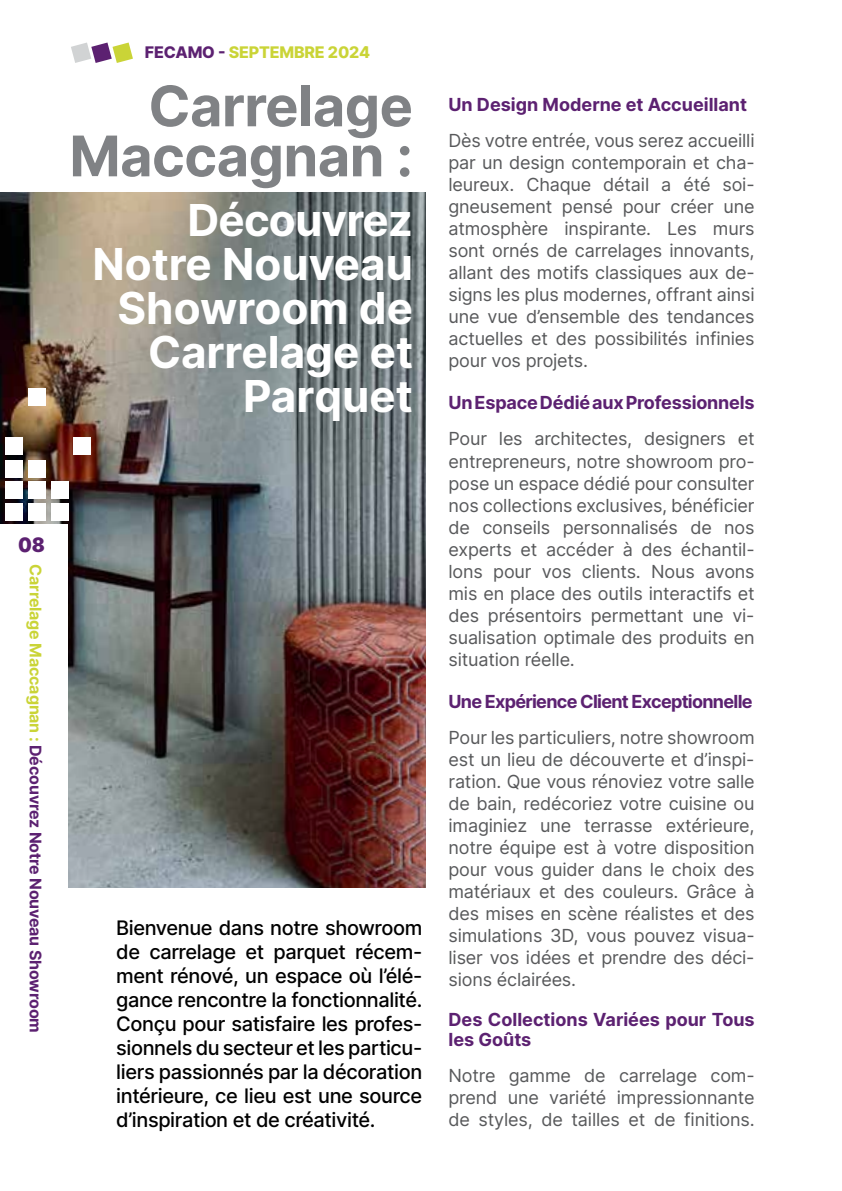
<style>
.page{position:relative;width:842px;height:1191px;background:#fff}
.page>*{position:absolute;margin:0;border:0;box-sizing:border-box;transform-origin:0 0}
.t1{font:700 56px/50px "Inter";letter-spacing:-.01em;color:#808285;text-align:right}
.t2{font:700 44px/44px "Inter";color:#fff;text-align:right}
.t3{font:500 20px/24px "Inter";letter-spacing:-.02em;color:#000;text-align:justify}
.t4{font:900 20px "Inter";color:#5c2171;scale:.95 1}
.t5{font:18px/22px "Inter";letter-spacing:-.01em;color:#58595b;text-align:justify}
.t6{font:700 18px/20px "Inter";letter-spacing:-.01em;color:#5c2171}
.t7{font:700 18px "Inter";letter-spacing:-.04em;color:#5c2171}
.t8{font:700 16px "Inter";letter-spacing:-.01em;color:#5c2171}
.t9{font:800 16px "Inter";letter-spacing:-.01em;color:#cad437}
.s1{color:#cad437}
.s2{color:#5c2171}
</style>
<div class="page">
<img style="left:0;top:193px;width:426px;height:694px">
<svg style="left:71px;top:43px;width:62px;height:20px"></svg>
<div style="left:0;top:524px;width:68px;height:667px;background:#fff"></div>
<div style="left:51px;top:503px;width:17px;height:17px;background:#fff"></div>
<div style="left:51px;top:481px;width:17px;height:17px;background:#fff"></div>
<div style="left:28px;top:503px;width:17px;height:17px;background:#fff"></div>
<div style="left:28px;top:481px;width:17px;height:17px;background:#fff"></div>
<div style="left:28px;top:460px;width:17px;height:17px;background:#fff"></div>
<div style="left:28px;top:388px;width:17px;height:18px;background:#fff"></div>
<div style="left:73px;top:437px;width:18px;height:17px;background:#fff"></div>
<div style="left:5px;top:503px;width:17px;height:17px;background:#fff"></div>
<div style="left:5px;top:481px;width:17px;height:17px;background:#fff"></div>
<div style="left:5px;top:460px;width:17px;height:17px;background:#fff"></div>
<div style="left:5px;top:437px;width:17px;height:17px;background:#fff"></div>
<p class="t4" style="left:18px;top:530px;width:30px">08</p>
<p class="t8" style="left:47px;top:564px;width:470px;rotate:90deg"><span class="s1">Carrelage Maccagnan :</span> Découvrez Notre Nouveau Showroom</p>
<p class="t9" style="left:145px;top:41px;width:227px"><span class="s2">FECAMO -</span> SEPTEMBRE 2024</p>
<h1 class="t1" style="left:69px;top:80px;width:345px">Carrelage<br>Maccagnan :</h1>
<h2 class="t2" style="left:92px;top:197px;width:322px">Découvrez<br>Notre Nouveau<br>Showroom de<br>Carrelage et<br>Parquet</h2>
<p class="t3" style="left:116px;top:915px;width:308px">Bienvenue dans notre showroom de carrelage et parquet récem&shy;ment rénové, un espace où l’élé&shy;gance rencontre la fonctionnalité.<br>Conçu pour satisfaire les profes&shy;sionnels du secteur et les particu&shy;liers passionnés par la décoration intérieure, ce lieu est une source d’inspiration et de créativité.</p>
<p class="t6" style="left:448px;top:94px;width:300px">Un Design Moderne et Accueillant</p>
<p class="t5" style="left:448px;top:129px;width:308px">Dès votre entrée, vous serez accueilli par un design contemporain et cha&shy;leureux. Chaque détail a été soi&shy;gneusement pensé pour créer une atmosphère inspirante. Les murs sont ornés de carrelages innovants, allant des motifs classiques aux de&shy;signs les plus modernes, offrant ainsi une vue d’ensemble des tendances actuelles et des possibilités infinies pour vos projets.</p>
<p class="t6" style="left:448px;top:392px;width:308px">Un Espace Dédié aux Professionnels</p>
<p class="t5" style="left:448px;top:427px;width:308px">Pour les architectes, designers et entrepreneurs, notre showroom pro&shy;pose un espace dédié pour consulter nos collections exclusives, bénéficier de conseils personnalisés de nos experts et accéder à des échantil&shy;lons pour vos clients. Nous avons mis en place des outils interactifs et des présentoirs permettant une vi&shy;sualisation optimale des produits en situation réelle.</p>
<p class="t7" style="left:448px;top:688px;width:306px">Une Expérience Client Exceptionnelle</p>
<p class="t5" style="left:448px;top:725px;width:308px">Pour les particuliers, notre showroom est un lieu de découverte et d’inspi&shy;ration. Que vous rénoviez votre salle de bain, redécoriez votre cuisine ou imaginiez une terrasse extérieure, notre équipe est à votre disposition pour vous guider dans le choix des matériaux et des couleurs. Grâce à des mises en scène réalistes et des simulations 3D, vous pouvez visua&shy;liser vos idées et prendre des déci&shy;sions éclairées.</p>
<p class="t6" style="left:448px;top:1008px;width:308px">Des Collections Variées pour Tous les Goûts</p>
<p class="t5" style="left:448px;top:1063px;width:308px">Notre gamme de carrelage com&shy;prend une variété impressionnante de styles, de tailles et de finitions.</p>
</div>
